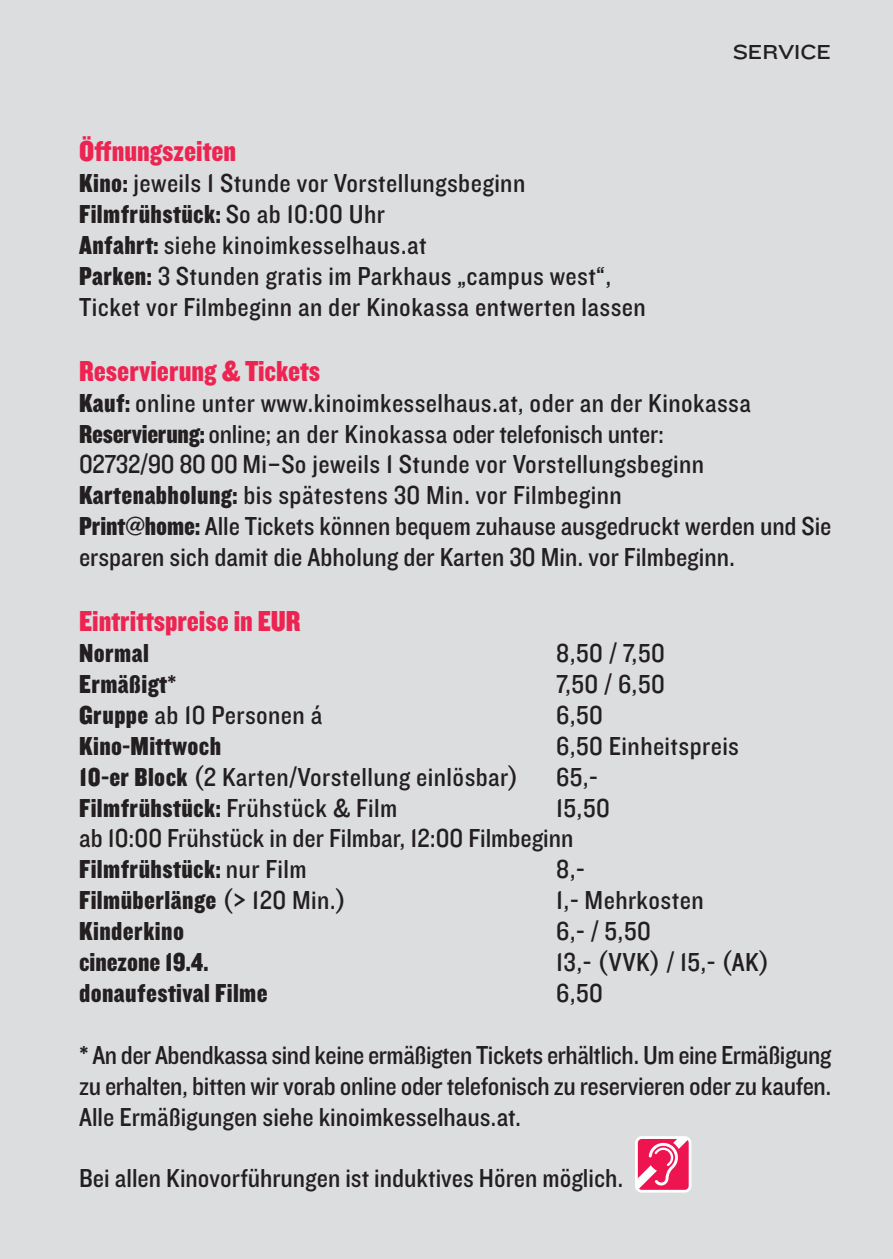
<style>
.page{position:relative;width:893px;height:1259px;background:#dcdddf}
.page>*{position:absolute;margin:0;border:0;box-sizing:border-box;transform-origin:0 0}
.t1{font:30px "Knockout HTF70 Full Welterwt";color:#ed2452}
.t2{font:27px/30.9px "Knockout HTF30 Junior Welterwt";letter-spacing:.015em;color:#231f20}
.t3{font:27px "Knockout HTF70 Full Welterwt";letter-spacing:.015em;color:#231f20}
.t4{font:21px "Knockout HTF33 Junior Heviwt";color:#231f20}
.s1{font-family:"Knockout HTF70 Full Welterwt"}
.s2{font-family:"Knockout HTF30 Junior Welterwt"}
</style>
<div class="page">
<div style="left:635px;top:1136px;width:56px;height:56px;border:3px solid #fff;border-radius:5px"></div>
<svg style="left:636px;top:1137px;width:54px;height:54px"></svg>
<p class="t4" style="left:733px;top:45px;width:100px">SERVICE</p>
<p class="t1" style="left:79px;top:141px;width:159px">Öffnungszeiten</p>
<p class="t2" style="left:79px;top:170px;width:448px"><span class="s1">Kino:</span> jeweils 1 Stunde vor Vorstellungsbeginn</p>
<p class="t3" style="left:79px;top:205px;width:307px">Filmfrühstück: <span class="s2">So ab 10:00 Uhr</span></p>
<p class="t2" style="left:79px;top:232px;width:568px"><span class="s1">Anfahrt:</span> siehe kinoimkesselhaus.at<br><span class="s1">Parken:</span> 3 Stunden gratis im Parkhaus „campus west“,<br>Ticket vor Filmbeginn an der Kinokassa entwerten lassen</p>
<p class="t1" style="left:79px;top:361px;width:243px">Reservierung &amp; Tickets</p>
<p class="t2" style="left:79px;top:389px;width:754px"><span class="s1">Kauf:</span> online unter www.kinoimkesselhaus.at, oder an der Kinokassa <span class="s1">Reservierung:</span> online; an der Kinokassa oder telefonisch unter:<br>02732/90 80 00 Mi–So jeweils 1 Stunde vor Vorstellungsbeginn <span class="s1">Kartenabholung:</span> bis spätestens 30 Min. vor Filmbeginn<br><span class="s1">Print@home:</span> Alle Tickets können bequem zuhause ausgedruckt werden und Sie ersparen sich damit die Abholung der Karten 30 Min. vor Filmbeginn.</p>
<p class="t1" style="left:79px;top:611px;width:223px">Eintrittspreise in EUR</p>
<p class="t3" style="left:79px;top:644px;width:71px">Normal</p>
<p class="t2" style="left:556px;top:640px;width:110px">8,50 / 7,50</p>
<p class="t3" style="left:79px;top:675px;width:99px">Ermäßigt*</p>
<p class="t2" style="left:556px;top:670px;width:110px">7,50 / 6,50</p>
<p class="t2" style="left:79px;top:701px;width:245px"><span class="s1">Gruppe</span> ab 10 Personen á</p>
<p class="t2" style="left:556px;top:701px;width:48px">6,50</p>
<p class="t3" style="left:79px;top:736px;width:144px">Kino-Mittwoch</p>
<p class="t2" style="left:556px;top:732px;width:184px">6,50 Einheitspreis</p>
<p class="t2" style="left:79px;top:763px;width:441px"><span class="s1">10-er Block</span> (2 Karten/Vorstellung einlösbar)</p>
<p class="t2" style="left:556px;top:763px;width:43px">65,-</p>
<p class="t3" style="left:79px;top:798px;width:320px">Filmfrühstück: <span class="s2">Frühstück &amp; Film</span></p>
<p class="t2" style="left:79px;top:794px;width:532px;text-indent:477px">15,50 ab 10:00 Frühstück in der Filmbar, 12:00 Filmbeginn</p>
<p class="t3" style="left:79px;top:860px;width:229px">Filmfrühstück: <span class="s2">nur Film</span></p>
<p class="t2" style="left:556px;top:856px;width:30px">8,-</p>
<p class="t3" style="left:79px;top:891px;width:269px">Filmüberlänge <span class="s2">(&gt; 120 Min.)</span></p>
<p class="t2" style="left:556px;top:887px;width:149px">1,- Mehrkosten</p>
<p class="t3" style="left:79px;top:922px;width:106px">Kinderkino</p>
<p class="t2" style="left:556px;top:918px;width:96px">6,- / 5,50</p>
<p class="t3" style="left:79px;top:953px;width:131px">cinezone 19.4.</p>
<p class="t2" style="left:556px;top:949px;width:215px">13,- (VVK) / 15,- (AK)</p>
<p class="t3" style="left:79px;top:984px;width:190px">donaufestival Filme</p>
<p class="t2" style="left:556px;top:979px;width:48px">6,50</p>
<p class="t2" style="left:79px;top:1041px;width:754px;text-align:justify">* An der Abendkassa sind keine ermäßigten Tickets erhältlich. Um eine Ermäßigung zu erhalten, bitten wir vorab online oder telefonisch zu reservieren oder zu kaufen.<br>Alle Ermäßigungen siehe kinoimkesselhaus.at.</p>
<p class="t2" style="left:79px;top:1165px;width:546px">Bei allen Kinovorführungen ist induktives Hören möglich.</p>
</div>
